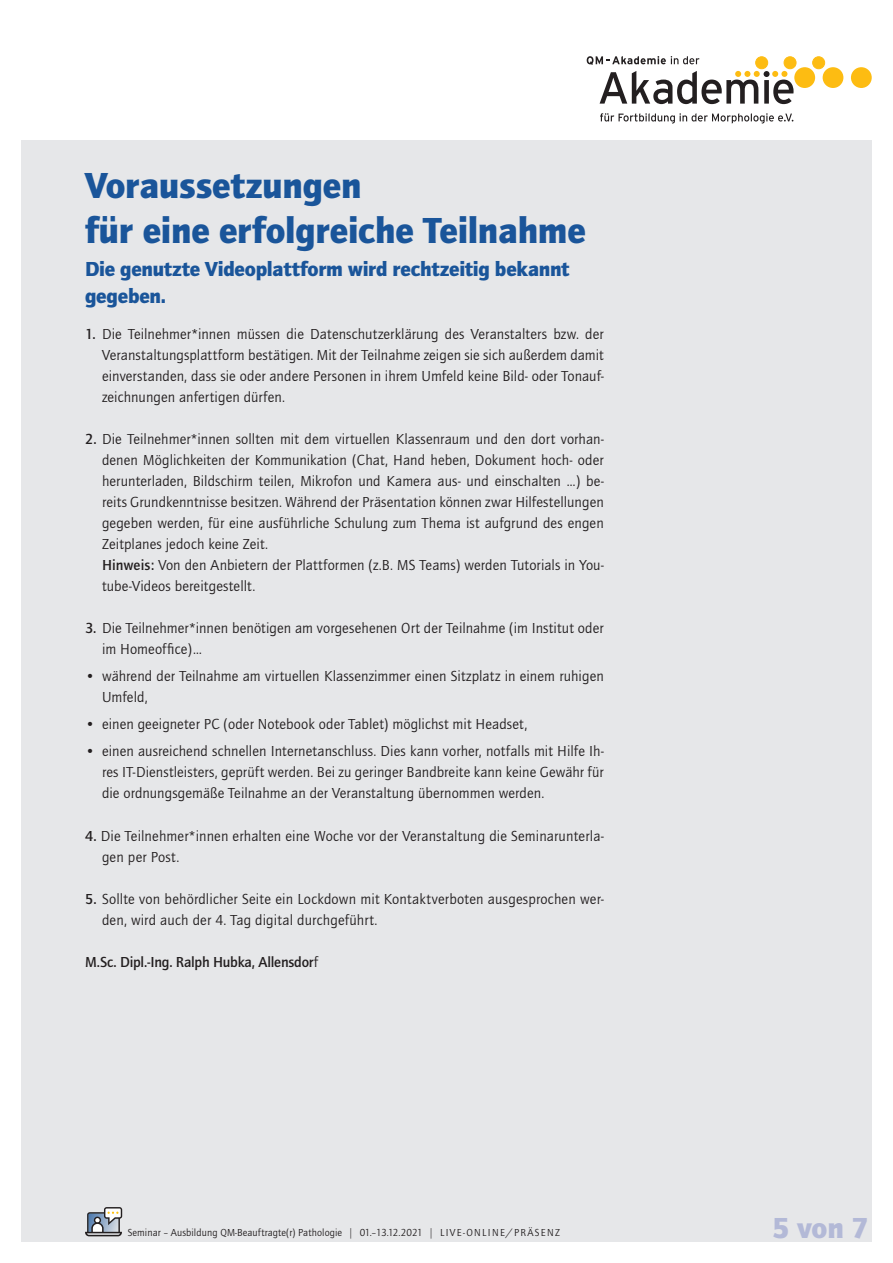
<style>
.page{position:relative;width:893px;height:1263px;background:#fff}
.page>*{position:absolute;margin:0;border:0;box-sizing:border-box;transform-origin:0 0}
.t1{font:900 37.5px "Quay Itc T";letter-spacing:-.005em;color:#1a559a}
.t2{font:900 30px "Quay Itc T";color:#b3b9d7}
.t3{font:900 21px/27px "Quay Itc T";letter-spacing:-.01em;color:#1a559a}
.t4{font:15px/21px "Quay Itc T";letter-spacing:.005em;color:#231f20}
.t5{font:700 15px "Quay Itc T";letter-spacing:-.015em;color:#231f20}
.t6{font:10.5px "Quay Itc T";letter-spacing:.01em;color:#231f20}
.s1{font-weight:700}
.s2{font-weight:400}
.s3{font-family:"Slimbach";font-weight:700}
</style>
<div class="page">
<div style="left:21px;top:140px;width:851px;height:1102px;background:#e6e7e9"></div>
<svg style="left:600px;top:113px;width:193px;height:11px"></svg>
<div style="left:756px;top:57px;width:12px;height:12px;background:#fdbc12;border-radius:50%"></div>
<div style="left:756px;top:57px;width:12px;height:12px;border:1px solid #fdbc12;border-radius:50%"></div>
<div style="left:784px;top:57px;width:12px;height:12px;background:#fdbc12;border-radius:50%"></div>
<div style="left:784px;top:57px;width:12px;height:12px;border:1px solid #fdbc12;border-radius:50%"></div>
<div style="left:813px;top:57px;width:12px;height:12px;background:#fdbc12;border-radius:50%"></div>
<div style="left:813px;top:57px;width:12px;height:12px;border:1px solid #fdbc12;border-radius:50%"></div>
<div style="left:794px;top:67px;width:21px;height:21px;background:#fdbc12;border-radius:50%"></div>
<div style="left:823px;top:67px;width:20px;height:21px;background:#fdbc12;border-radius:50%"></div>
<div style="left:851px;top:67px;width:21px;height:21px;background:#fdbc12;border-radius:50%"></div>
<svg style="left:600px;top:71px;width:193px;height:33px"></svg>
<svg style="left:587px;top:56px;width:112px;height:9px"></svg>
<svg style="left:85px;top:1207px;width:37px;height:29px"></svg>
<p class="t1" style="left:85px;top:164px;width:278px">Voraussetzungen</p>
<p class="t1" style="left:85px;top:209px;width:502px">für eine erfolgreiche Teilnahme</p>
<p class="t3" style="left:85px;top:256px;width:486px">Die genutzte Videoplattform wird rechtzeitig bekannt gegeben.</p>
<p class="t4" style="left:102px;top:324px;width:503px;text-align:justify;text-indent:-17px"><span class="s1">1.</span> Die Teilnehmer*innen müssen die Datenschutzerklärung des Veranstalters bzw. der Veranstaltungsplattform bestätigen. Mit der Teilnahme zeigen sie sich außerdem damit einverstanden, dass sie oder andere Personen in ihrem Umfeld keine Bild- oder Tonauf&shy;zeichnungen anfertigen dürfen.</p>
<p class="t4" style="left:102px;top:429px;width:503px;text-align:justify;text-indent:-17px"><span class="s1">2.</span> Die Teilnehmer*innen sollten mit dem virtuellen Klassenraum und den dort vorhan&shy;denen Möglichkeiten der Kommunikation (Chat, Hand heben, Dokument hoch- oder herunterladen, Bildschirm teilen, Mikrofon und Kamera aus- und einschalten …) be&shy;reits Grundkenntnisse besitzen. Während der Präsentation können zwar Hilfestellungen gegeben werden, für eine ausführliche Schulung zum Thema ist aufgrund des engen Zeitplanes jedoch keine Zeit.</p>
<p class="t4" style="left:102px;top:555px;width:503px"><span class="s1">Hinweis:</span> Von den Anbietern der Plattformen (z.B. MS Teams) werden Tutorials in You&shy;tube-Videos bereitgestellt.</p>
<p class="t4" style="left:102px;top:618px;width:503px;text-indent:-17px"><span class="s1">3.</span> Die Teilnehmer*innen benötigen am vorgesehenen Ort der Teilnahme (im Institut oder im Homeoffice)…</p>
<p class="t4" style="left:102px;top:666px;width:503px;text-indent:-17px">• während der Teilnahme am virtuellen Klassenzimmer einen Sitzplatz in einem ruhigen<br>Umfeld,</p>
<p class="t4" style="left:85px;top:714px;width:444px">• einen geeigneter PC (oder Notebook oder Tablet) möglichst mit Headset,</p>
<p class="t4" style="left:102px;top:741px;width:503px;text-align:justify;text-indent:-17px">• einen ausreichend schnellen Internetanschluss. Dies kann vorher, notfalls mit Hilfe Ih&shy;res IT-Dienstleisters, geprüft werden. Bei zu geringer Bandbreite kann keine Gewähr für die ordnungsgemäße Teilnahme an der Veranstaltung übernommen werden.</p>
<p class="t4" style="left:102px;top:825px;width:503px;text-indent:-17px"><span class="s1">4.</span> Die Teilnehmer*innen erhalten eine Woche vor der Veranstaltung die Seminarunterla&shy;gen per Post.</p>
<p class="t4" style="left:102px;top:888px;width:503px;text-indent:-17px"><span class="s1">5.</span> Sollte von behördlicher Seite ein Lockdown mit Kontaktverboten ausgesprochen wer&shy;den, wird auch der 4. Tag digital durchgeführt.</p>
<p class="t5" style="left:85px;top:953px;width:234px">M.Sc. Dipl.-Ing. Ralph Hubka, Allensdor<span class="s2">f</span></p>
<p class="t6" style="left:128px;top:1227px;width:434px">Seminar – Ausbildung QM-Beauftragte(r) Pathologie <span class="s3">|</span> 01.–13.12.2021 <span class="s3">|</span> LIVE-ONLINE/PRÄSENZ</p>
<p class="t2" style="left:772px;top:1210px;width:98px">5 von 7</p>
</div>
